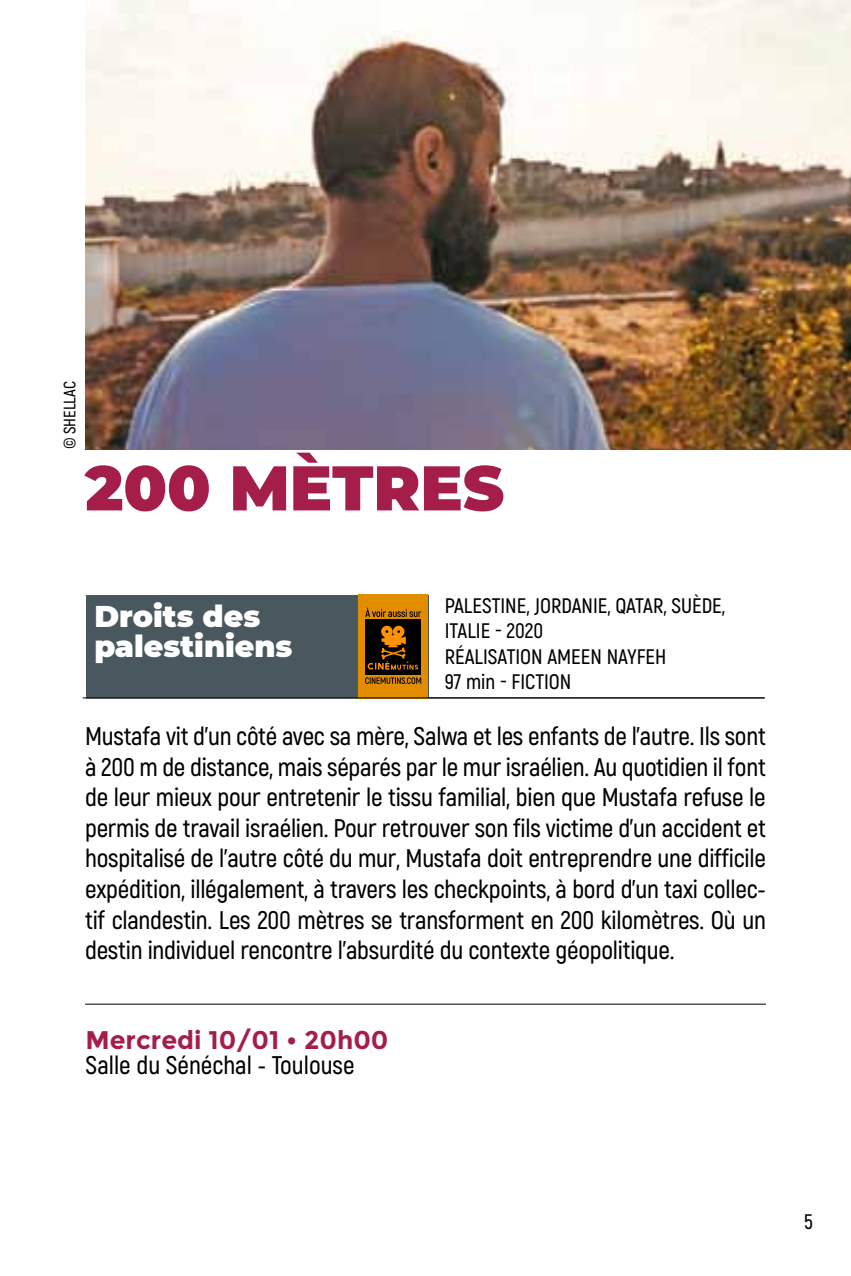
<style>
.page{position:relative;width:851px;height:1276px;background:#fff}
.page>*{position:absolute;margin:0;border:0;box-sizing:border-box;transform-origin:0 0}
.t1{font:900 63px "Montserrat";color:#a51d49}
.t2{font:900 30px/30px "Montserrat";color:#fff}
.t3{font:600 25.5px/30.6px "Akrobat";letter-spacing:-.01em;color:#000;text-align:justify}
.t4{font:700 25.5px "Montserrat";color:#a51d49}
.t5{font:600 21px/25.2px "Akrobat";color:#000}
.t6{font:600 16.5px "Akrobat";color:#000}
</style>
<div class="page">
<img style="left:85px;top:0;width:765px;height:449px">
<hr style="left:85px;top:1003px;width:680px;height:1px;background:#000">
<hr style="left:83px;top:697px;width:681px;height:1px;background:#000">
<div style="left:86px;top:594px;width:342px;height:41px;background:#49575f"></div>
<div style="left:86px;top:628px;width:342px;height:69px;background:#49575f"></div>
<div style="left:358px;top:594px;width:70px;height:104px;background:#e28d00"></div>
<svg style="left:365px;top:608px;width:56px;height:9px"></svg>
<svg style="left:365px;top:677px;width:56px;height:7px"></svg>
<div style="left:365px;top:619px;width:56px;height:56px;background:#000"></div>
<svg style="left:367px;top:626px;width:51px;height:44px"></svg>
<hr style="left:86px;top:697px;width:678px;height:1px;background:#000">
<p class="t6" style="left:60px;top:449px;width:68px;rotate:-90deg">© shellac</p>
<h1 class="t1" style="left:85px;top:441px;width:420px">200 mètres</h1>
<p class="t2" style="left:94px;top:600px;width:200px">Droits des palestiniens</p>
<p class="t5" style="left:444px;top:593px;width:282px">Palestin e, Jordani e, Qatar, Suède,<br>Itali e - 2020<br>RéalISATION Am een Nayfeh<br>97 min - FICTION</p>
<p class="t3" style="left:85px;top:721px;width:682px">Mustafa vit d’un côté avec sa mère, Salwa et les enfants de l’autre. Ils sont à 200 m de distance, mais séparés par le mur israélien. Au quotidien il font de leur mieux pour entretenir le tissu familial, bien que Mustafa refuse le permis de travail israélien. Pour retrouver son fils victime d’un accident et hospitalisé de l’autre côté du mur, Mustafa doit entreprendre une difficile expédition, illégalement, à travers les checkpoints, à bord d’un taxi collec&shy;tif clandestin. Les 200 mètres se transforment en 200 kilomètres. Où un destin individuel rencontre l’absurdité du contexte géopolitique.</p>
<p class="t4" style="left:85px;top:1024px;width:304px">Mercredi 10/01 • 20h00</p>
<p class="t3" style="left:85px;top:1050px;width:270px">Salle du Sénéchal - Toulouse</p>
<p class="t5" style="left:804px;top:1209px;width:10px">5</p>
</div>
